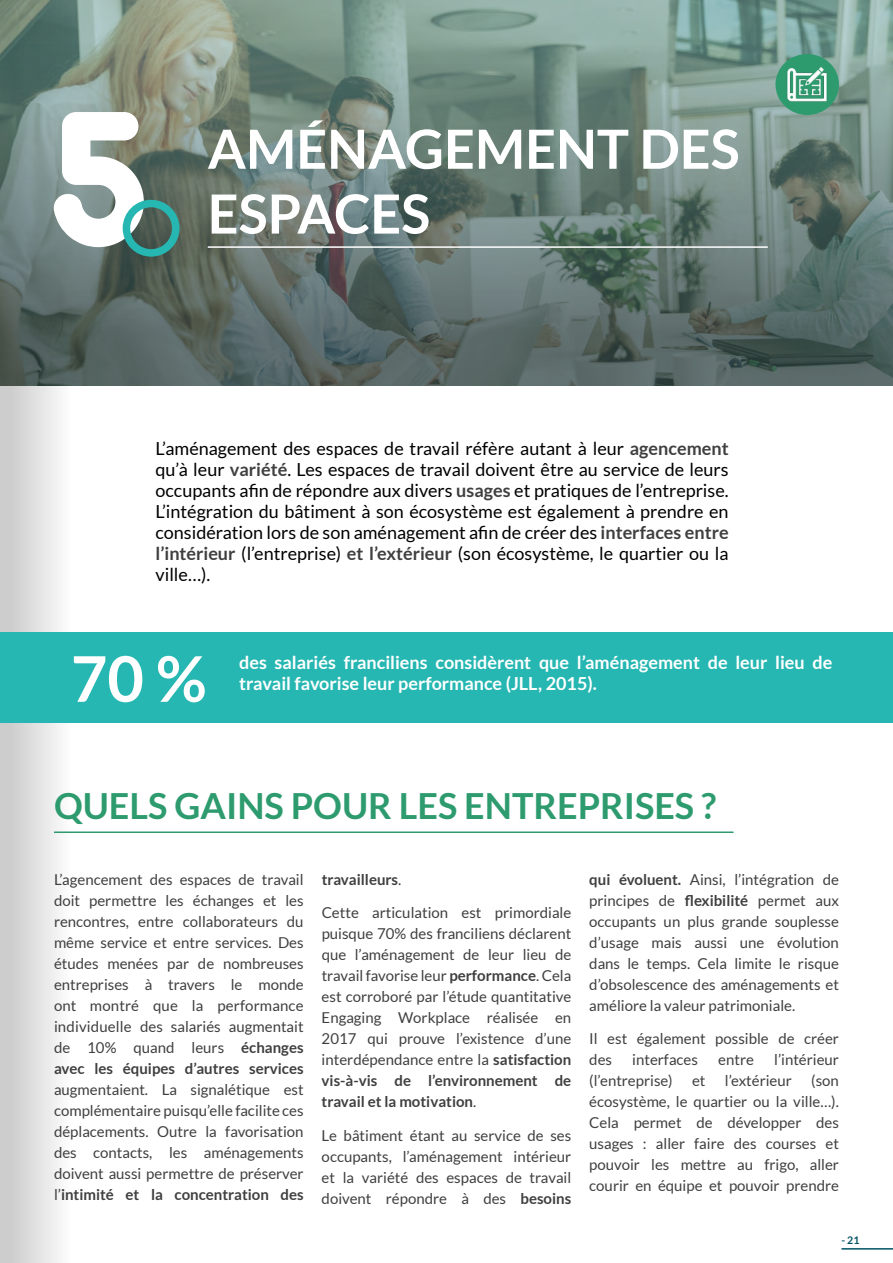
<style>
.page{position:relative;width:893px;height:1263px;background:#fff}
.page>*{position:absolute;margin:0;border:0;box-sizing:border-box;transform-origin:0 0}
.t1{font:900 138px "Chrome";color:#fff}
.t2{font:700 63px "Lato";color:#fff}
.t3{font:700 54px "Lato";color:#fff}
.t4{font:700 36px "Lato";color:#2d9b6e}
.t5{font:18px/21px "Lato";color:#000;text-align:justify}
.t6{font:700 18px "Lato";color:#fff}
.t7{font:15px/21px "Lato";color:#3f3f40;text-align:justify}
.t8{font:700 15px "Lato";color:#3f3f40}
.t9{font:700 10.5px "Lato";color:#005364}
.s1{font-weight:700;color:#3f3f40}
.s2{font-weight:700}
.s3{font-weight:400}
</style>
<div class="page">
<div style="left:0;top:0;width:85px;height:1263px;background:linear-gradient(to right,#c7c7c7,#fff)"></div>
<svg style="left:0;top:0;width:893px;height:386px;background:#6b7e78"></svg>
<hr style="left:208px;top:246px;width:560px;height:2px;background:#fff">
<div style="left:123px;top:200px;width:57px;height:57px;border:8px solid #26b7b2;border-radius:50%"></div>
<div style="left:0;top:633px;width:893px;height:90px;background:#26b7b2"></div>
<hr style="left:54px;top:831px;width:679px;height:2px;background:#2d9b6e">
<div style="left:775px;top:54px;width:64px;height:61px;background:#2d9b6e;border-radius:50%"></div>
<img style="left:784px;top:62px;width:43px;height:45px">
<hr style="left:841px;top:1248px;width:52px;height:1px;background:#005364">
<h1 class="t1" style="left:54px;top:109px;width:91px">5</h1>
<h3 class="t3" style="left:208px;top:118px;width:533px">AMÉNAGEMENT DES</h3>
<h3 class="t3" style="left:208px;top:183px;width:224px">ESPACES</h3>
<p class="t5" style="left:156px;top:437px;width:575px">L’aménagement des espaces de travail réfère autant à leur <span class="s1">agencement </span>qu’à leur <span class="s1">variété</span>. Les espaces de travail doivent être au service de leurs occupants afin de répondre aux divers <span class="s1">usages</span> et pratiques de l’entreprise.<br>L’intégration du bâtiment à son écosystème est également à prendre en considération lors de son aménagement afin de créer des <span class="s1">interfaces entre l’intérieur</span> (l’entreprise) <span class="s1">et l’extérieur</span> (son écosystème, le quartier ou la ville…).</p>
<h2 class="t2" style="left:71px;top:643px;width:137px">70 %</h2>
<p class="t6" style="left:239px;top:652px;width:595px">des salariés franciliens considèrent que l’aménagement de leur lieu de</p>
<p class="t6" style="left:239px;top:673px;width:359px">travail favorise leur performance (JLL, 2015).</p>
<h3 class="t4" style="left:54px;top:785px;width:664px">QUELS GAINS POUR LES ENTREPRISES ?</h3>
<p class="t7" style="left:54px;top:868px;width:251px">L’agencement des espaces de travail doit permettre les échanges et les rencontres, entre collaborateurs du même service et entre services. Des études menées par de nombreuses entreprises à travers le monde ont montré que la performance individuelle des salariés augmentait de 10% quand leurs <span class="s2">échanges avec les équipes d’autres services</span></p>
<p class="t7" style="left:54px;top:1078px;width:251px">augmentaient. La signalétique est complémentaire puisqu’elle facilite ces déplacements. Outre la favorisation des contacts, les aménagements doivent aussi permettre de préserver l’<span class="s2">intimité et la concentration des</span></p>
<p class="t8" style="left:322px;top:870px;width:81px">travailleurs<span class="s3">.</span></p>
<p class="t7" style="left:322px;top:902px;width:251px">Cette articulation est primordiale puisque 70% des franciliens déclarent que l’aménagement de leur lieu de travail favorise leur <span class="s2">performance</span>. Cela est corroboré par l’étude quantitative Engaging Workplace réalisée en 2017 qui prouve l’existence d’une interdépendance entre la <span class="s2">satisfaction vis-à-vis de l’environnement de travail et la motivation</span>.</p>
<p class="t7" style="left:322px;top:1125px;width:251px">Le bâtiment étant au service de ses occupants, l’aménagement intérieur et la variété des espaces de travail doivent répondre à des <span class="s2">besoins</span></p>
<p class="t7" style="left:589px;top:868px;width:251px"><span class="s2">qui évoluent.</span> Ainsi, l’intégration de principes de <span class="s2">flexibilité</span> permet aux occupants un plus grande souplesse d’usage mais aussi une évolution dans le temps. Cela limite le risque d’obsolescence des aménagements et améliore la valeur patrimoniale.</p>
<p class="t7" style="left:589px;top:1028px;width:251px">Il est également possible de créer des</p>
<p class="t7" style="left:632px;top:1049px;width:67px">interfaces</p>
<p class="t7" style="left:718px;top:1049px;width:37px">entre</p>
<p class="t7" style="left:774px;top:1049px;width:66px">l’intérieur</p>
<p class="t7" style="left:589px;top:1070px;width:85px">(l’entreprise)</p>
<p class="t7" style="left:692px;top:1070px;width:15px">et</p>
<p class="t7" style="left:725px;top:1070px;width:68px">l’extérieur</p>
<p class="t7" style="left:589px;top:1070px;width:251px;text-indent:222px">(son écosystème, le quartier ou la ville…).<br>Cela permet de développer des usages : aller faire des courses et pouvoir les mettre au frigo, aller courir en équipe et pouvoir prendre</p>
<p class="t9" style="left:841px;top:1234px;width:19px">- 21</p>
</div>
